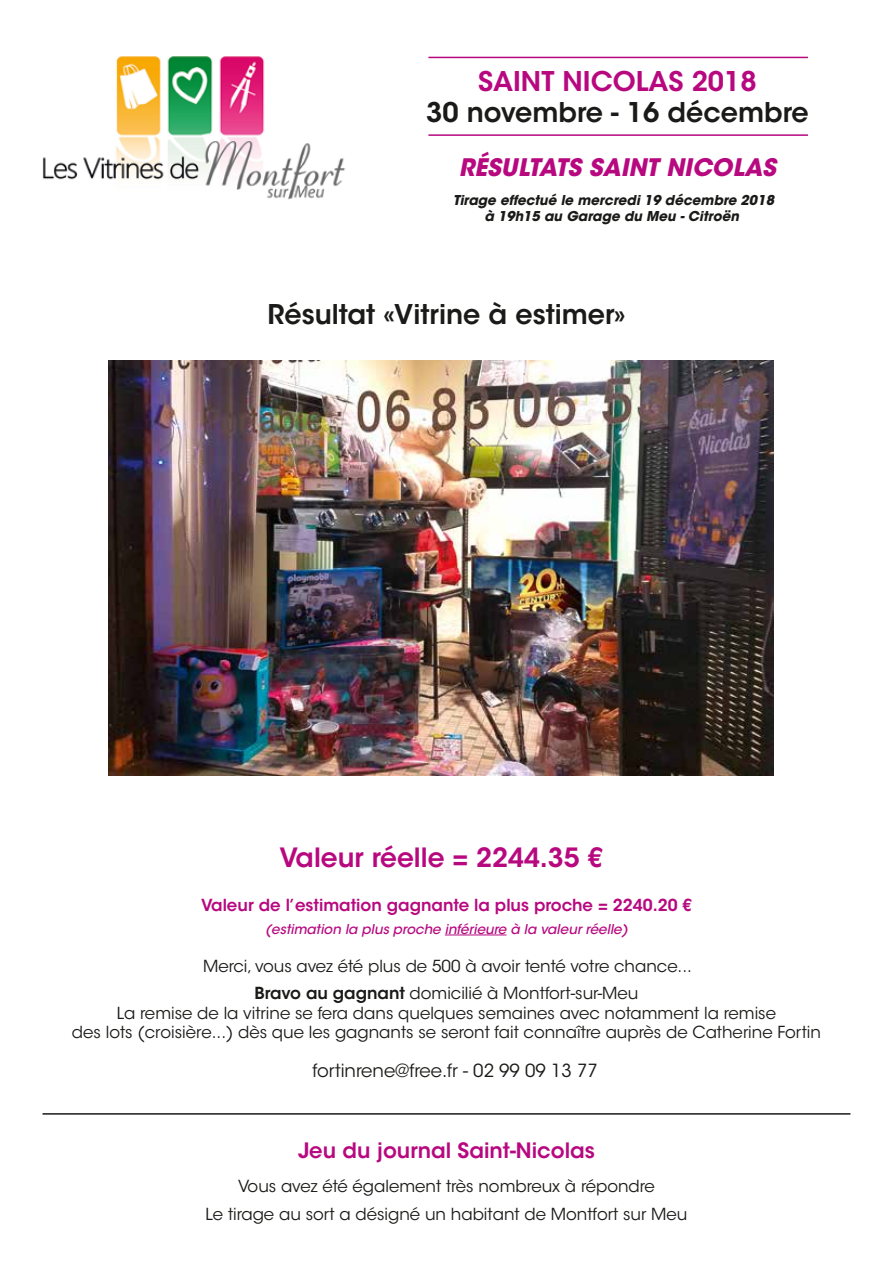
<style>
.page{position:relative;width:893px;height:1263px;background:#fff}
.page>*{position:absolute;margin:0;border:0;box-sizing:border-box;transform-origin:0 0}
.t1{font:600 27px "ITC Avant Garde Std";color:#1a1a18}
.t2{font:600 27px "ITC Avant Garde Std";color:#b7087f}
.t3{font:600 26.4px "ITC Avant Garde Std";color:#b7087f}
.t4{font:italic 700 24px "ITC Avant Garde Std";color:#b7087f}
.t5{font:600 21px "ITC Avant Garde Std";color:#b7087f}
.t6{font:18px "ITC Avant Garde Std";color:#1a1a18}
.t7{font:16.5px/28.8px "ITC Avant Garde Std";color:#1a1a18;text-align:center}
.t8{font:600 16.5px "ITC Avant Garde Std";color:#b7087f}
.t9{font:italic 700 13.5px/16.2px "ITC Avant Garde Std";color:#1a1a18;text-align:center}
.t10{font:italic 500 13.5px "ITC Avant Garde Std";color:#b7087f}
.s1{font-weight:600}
</style>
<div class="page">
<hr style="left:445px;top:935px;width:61px;height:1px;background:#b7087f">
<hr style="left:43px;top:1113px;width:807px;height:2px;background:#1a1a18">
<hr style="left:428px;top:57px;width:380px;height:1px;background:#b7087f">
<hr style="left:428px;top:134px;width:380px;height:2px;background:#b7087f">
<img style="left:42px;top:57px;width:303px;height:143px">
<img style="left:109px;top:361px;width:664px;height:414px">
<h1 class="t2" style="left:478px;top:64px;width:280px">SAINT NICOLAS 2018</h1>
<h1 class="t1" style="left:426px;top:95px;width:384px">30 novembre - 16 décembre</h1>
<h3 class="t4" style="left:459px;top:151px;width:319px">RÉSULTATS SAINT NICOLAS</h3>
<p class="t9" style="left:453px;top:192px;width:322px">Tirage effectué le mercredi 19 décembre 2018 à 19h15 au Garage du Meu - Citroën</p>
<h1 class="t1" style="left:267px;top:297px;width:359px">Résultat «Vitrine à estimer»</h1>
<h2 class="t3" style="left:280px;top:841px;width:324px">Valeur réelle = 2244.35 €</h2>
<p class="t8" style="left:201px;top:895px;width:492px">Valeur de l’estimation gagnante la plus proche = 2240.20 €</p>
<p class="t10" style="left:265px;top:920px;width:364px">(estimation la plus proche inférieure à la valeur réelle)</p>
<p class="t7" style="left:203px;top:952px;width:490px;line-height:27.3px">Merci, vous avez été plus de 500 à avoir tenté votre chance...<br><span class="s1">Bravo au gagnant</span> domicilié à Montfort-sur-Meu</p>
<p class="t7" style="left:72px;top:1003px;width:750px;line-height:19.8px">La remise de la vitrine se fera dans quelques semaines avec notamment la remise<br>des lots (croisière...) dès que les gagnants se seront fait connaître auprès de Catherine Fortin</p>
<p class="t6" style="left:312px;top:1059px;width:287px">fortinrene@free.fr - 02 99 09 13 77</p>
<p class="t5" style="left:298px;top:1137px;width:298px">Jeu du journal Saint-Nicolas</p>
<p class="t7" style="left:206px;top:1171px;width:483px">Vous avez été également très nombreux à répondre<br>Le tirage au sort a désigné un habitant de Montfort sur Meu</p>
</div>
